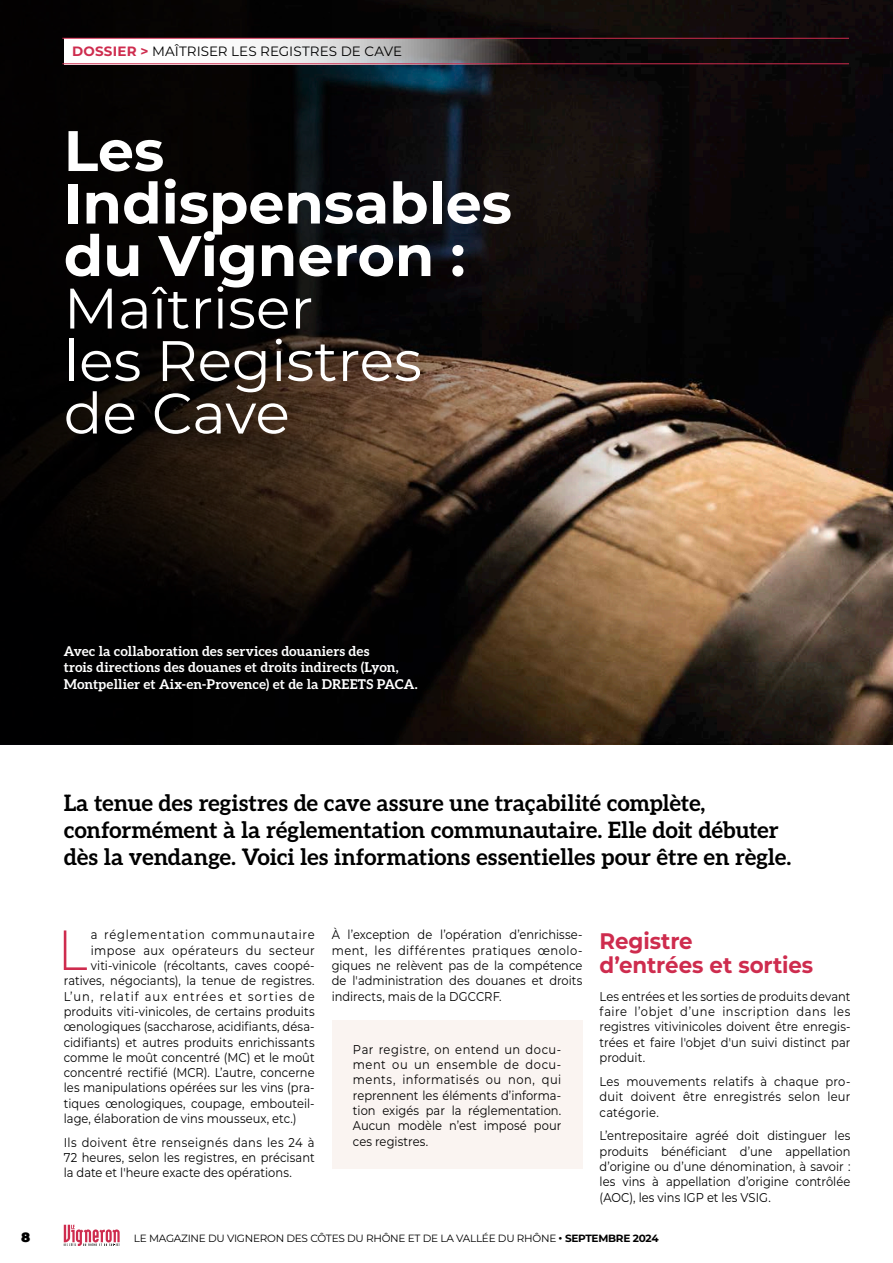
<style>
.page{position:relative;width:893px;height:1263px;background:#fff}
.page>*{position:absolute;margin:0;border:0;box-sizing:border-box;transform-origin:0 0}
.t1{font:700 57px/52.5px "Montserrat";color:#fff}
.t2{font:57px/52.5px "Montserrat";color:#fff}
.t3{font:300 56.4px "Montserrat";color:#ce2c4e;scale:.9 1}
.t4{font:700 22.5px/27px "Aleo";letter-spacing:-.01em;color:#000}
.t5{font:700 22.5px/24px "Montserrat";letter-spacing:-.005em;color:#ce2c4e;scale:.95 1}
.t6{font:700 13.5px/16.2px "Aleo";letter-spacing:.005em;color:#fff}
.t7{font:13.5px "Montserrat";letter-spacing:.005em;color:#000}
.t8{font:900 13.5px "Montserrat";color:#000}
.t9{font:12.75px/15.3px "Montserrat";letter-spacing:.005em;color:#000;text-align:justify;scale:.9 1}
.t10{font:12.75px "Montserrat";letter-spacing:.09em;color:#000;scale:.9 1}
.t11{font:12.75px "Montserrat";letter-spacing:.07em;color:#000;scale:.9 1}
.t12{font:12.75px "Montserrat";letter-spacing:.03em;color:#000;scale:.9 1}
.t13{font:10.5px "Montserrat";letter-spacing:-.025em;color:#000}
.s1{font-weight:700;color:#ce2c4e}
.s2{font-weight:700}
</style>
<div class="page">
<img style="left:687px;top:0;width:206px;height:744px">
<svg style="left:0;top:0;width:687px;height:744px;background:#1e1712"></svg>
<div style="left:332px;top:1020px;width:251px;height:149px;background:#faf4f1"></div>
<svg style="left:64px;top:38px;width:786px;height:26px"></svg>
<hr style="left:62px;top:38px;width:787px;height:1px;background:#ce2c4e">
<hr style="left:62px;top:63px;width:787px;height:1px;background:#ce2c4e">
<svg style="left:64px;top:1225px;width:56px;height:21px"></svg>
<p class="t7" style="left:72px;top:42px;width:331px"><span class="s1">DOSSIER &gt;</span> MAÎTRISER LES REGISTRES DE CAVE</p>
<h1 class="t1" style="left:64px;top:122px;width:450px">Les<br>Indispensables du Vigneron :</h1>
<h1 class="t2" style="left:64px;top:280px;width:360px">Maîtriser<br>les Registres de Cave</h1>
<p class="t6" style="left:64px;top:643px;width:356px">Avec la collaboration des services douaniers des<br>trois directions des douanes et droits indirects (Lyon,<br>Montpellier et Aix-en-Provence) et de la DREETS PACA.</p>
<h3 class="t4" style="left:64px;top:789px;width:729px">La tenue des registres de cave assure une traçabilité complète, conformément à la réglementation communautaire. Elle doit débuter dès la vendange. Voici les informations essentielles pour être en règle.</h3>
<h2 class="t3" style="left:58px;top:912px;width:35px">L</h2>
<p class="t11" style="left:91px;top:926px;width:250px">a réglementation communautaire</p>
<p class="t12" style="left:91px;top:941px;width:250px">impose aux opérateurs du secteur</p>
<p class="t9" style="left:91px;top:957px;width:250px">viti-vinicole (récoltants, caves coopé-</p>
<p class="t9" style="left:64px;top:973px;width:280px">ratives, négociants), la tenue de registres.</p>
<p class="t10" style="left:64px;top:987px;width:280px">L’un, relatif aux entrées et sorties de</p>
<p class="t9" style="left:64px;top:1003px;width:280px">produits viti-vinicoles, de certains produits</p>
<p class="t9" style="left:64px;top:1018px;width:280px">œnologiques (saccharose, acidifiants, désa-</p>
<p class="t9" style="left:64px;top:1034px;width:280px">cidifiants) et autres produits enrichissants</p>
<p class="t9" style="left:64px;top:1049px;width:280px">comme le moût concentré (MC) et le moût</p>
<p class="t9" style="left:64px;top:1064px;width:280px">concentré rectifié (MCR). L’autre, concerne</p>
<p class="t9" style="left:64px;top:1080px;width:280px">les manipulations opérées sur les vins (pra-</p>
<p class="t9" style="left:64px;top:1095px;width:280px">tiques œnologiques, coupage, embouteil-</p>
<p class="t9" style="left:64px;top:1110px;width:260px">lage, élaboration de vins mousseux, etc.)</p>
<p class="t9" style="left:64px;top:1134px;width:280px">Ils doivent être renseignés dans les 24 à 72 heures, selon les registres, en précisant la date et l'heure exacte des opérations.</p>
<p class="t9" style="left:332px;top:927px;width:280px">À l’exception de l’opération d’enrichisse&shy;ment, les différentes pratiques œnolo&shy;giques ne relèvent pas de la compétence de l'administration des douanes et droits indirects, mais de la DGCCRF.</p>
<p class="t9" style="left:353px;top:1041px;width:233px">Par registre, on entend un docu&shy;ment ou un ensemble de docu&shy;ments, informatisés ou non, qui reprennent les éléments d’informa&shy;tion exigés par la réglementation.<br>Aucun modèle n’est imposé pour ces registres.</p>
<h3 class="t5" style="left:600px;top:928px;width:226px">Registre<br>d’entrées et sorties</h3>
<p class="t9" style="left:600px;top:988px;width:280px">Les entrées et les sorties de produits devant faire l’objet d’une inscription dans les registres vitivinicoles doivent être enregis&shy;trées et faire l'objet d'un suivi distinct par produit.</p>
<p class="t9" style="left:600px;top:1073px;width:280px">Les mouvements relatifs à chaque pro&shy;duit doivent être enregistrés selon leur catégorie.</p>
<p class="t9" style="left:600px;top:1128px;width:280px">L’entrepositaire agréé doit distinguer les produits bénéficiant d’une appellation d’origine ou d’une dénomination, à savoir : les vins à appellation d’origine contrôlée (AOC), les vins IGP et les VSIG.</p>
<p class="t8" style="left:21px;top:1227px;width:11px">8</p>
<p class="t13" style="left:134px;top:1231px;width:526px">LE MAGAZINE DU VIGNERON DES CÔTES DU RHÔNE ET DE LA VALLÉE DU RHÔNE <span class="s2">• SEPTEMBRE 2024</span></p>
</div>
